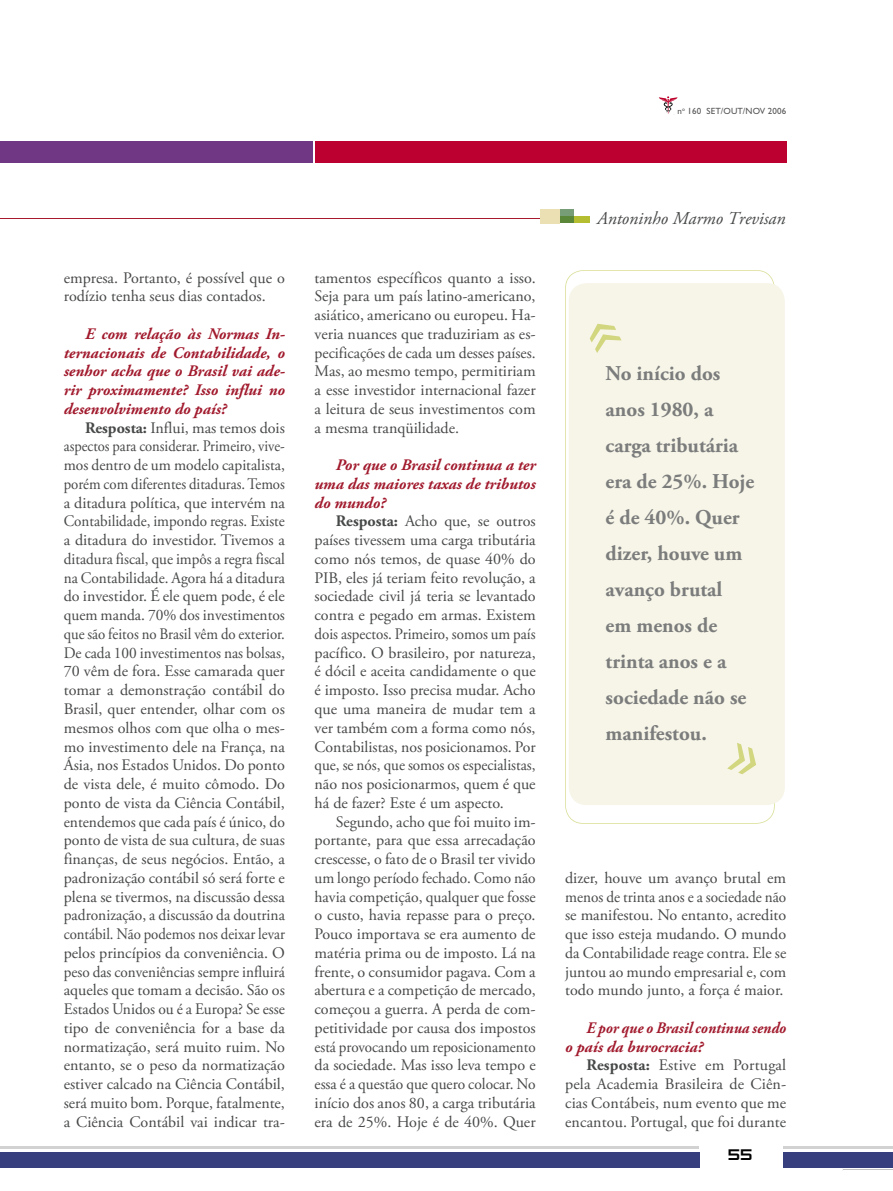
<style>
.page{position:relative;width:893px;height:1191px;background:#fff}
.page>*{position:absolute;margin:0;border:0;box-sizing:border-box;transform-origin:0 0}
.t1{font:700 21px/36px "Adobe Garamond Pro";color:#7b7c7c}
.t2{font:italic 18px "Adobe Garamond Pro";color:#474848}
.t3{font:18px "Zeroes";color:#000}
.t4{font:16.05px/18.8px "Adobe Garamond Pro";color:#474848;text-align:justify}
.t5{font:italic 700 16.05px/18.8px "Adobe Garamond Pro";color:#a11a2d;text-align:justify}
.t6{font:italic 700 16.05px/18.8px "Adobe Garamond Pro";color:#a11a2d;scale:.93 1}
.t7{font:9px "Gill Sans";letter-spacing:.01em;color:#565656}
.s1{font-weight:700}
</style>
<div class="page">
<hr style="left:843px;top:1169px;width:50px;height:1px;background:#c1c1c1">
<div style="left:0;top:1152px;width:700px;height:16px;background:#383f7e"></div>
<hr style="left:0;top:1146px;width:699px;height:3px;background:#d2d2d2">
<div style="left:783px;top:1151px;width:110px;height:16px;background:#383f7e"></div>
<hr style="left:783px;top:1146px;width:110px;height:2px;background:#d2d2d2">
<svg style="left:659px;top:96px;width:18px;height:18px"></svg>
<hr style="left:0;top:218px;width:565px;height:1px;background:#a9192d">
<div style="left:0;top:141px;width:313px;height:21px;background:#6f3784"></div>
<div style="left:315px;top:141px;width:471px;height:21px;background:#bc0030"></div>
<div style="left:540px;top:209px;width:20px;height:14px;background:#ebdfb4"></div>
<div style="left:560px;top:216px;width:30px;height:7px;background:#b4be30"></div>
<div style="left:560px;top:209px;width:14px;height:7px;background:#769d76"></div>
<div style="left:560px;top:216px;width:14px;height:7px;background:#5b8838"></div>
<svg style="left:565px;top:270px;width:210px;height:553px"></svg>
<div style="left:569px;top:283px;width:216px;height:522px;background:#f7f5e8;border-radius:18px"></div>
<svg style="left:590px;top:324px;width:32px;height:29px"></svg>
<svg style="left:727px;top:743px;width:29px;height:31px"></svg>
<p class="t7" style="left:677px;top:105px;width:110px">n<sup>o</sup> 160 SET/OUT/NOV 2006</p>
<p class="t4" style="left:64px;top:269px;width:223px">empresa. Portanto, é possível que o rodízio tenha seus dias contados.</p>
<p class="t5" style="left:64px;top:325px;width:223px;text-indent:21px">E com relação às Normas In&shy;ternacionais de Contabilidade, o senhor acha que o Brasil vai ade&shy;rir proximamente? Isso influi no desenvolvimento do país?</p>
<p class="t4" style="left:64px;top:419px;width:223px;text-indent:21px"><span class="s1">Resposta:</span> Influi, mas temos dois aspectos para considerar. Primeiro, vive&shy;mos dentro de um modelo capitalista, porém com diferentes ditaduras. Temos a ditadura política, que intervém na Contabilidade, impondo regras. Existe a ditadura do investidor. Tivemos a ditadura fiscal, que impôs a regra fiscal na Contabilidade. Agora há a ditadura do investidor. É ele quem pode, é ele quem manda. 70% dos investimentos que são feitos no Brasil vêm do exterior.<br>De cada 100 investimentos nas bolsas, 70 vêm de fora. Esse camarada quer tomar a demonstração contábil do Brasil, quer entender, olhar com os mesmos olhos com que olha o mes&shy;mo investimento dele na França, na Ásia, nos Estados Unidos. Do ponto de vista dele, é muito cômodo. Do ponto de vista da Ciência Contábil, entendemos que cada país é único, do ponto de vista de sua cultura, de suas finanças, de seus negócios. Então, a padronização contábil só será forte e plena se tivermos, na discussão dessa padronização, a discussão da doutrina contábil. Não podemos nos deixar levar pelos princípios da conveniência. O peso das conveniências sempre influirá aqueles que tomam a decisão. São os Estados Unidos ou é a Europa? Se esse tipo de conveniência for a base da normatização, será muito ruim. No entanto, se o peso da normatização estiver calcado na Ciência Contábil, será muito bom. Porque, fatalmente, a Ciência Contábil vai indicar tra-</p>
<p class="t4" style="left:315px;top:269px;width:223px">tamentos específicos quanto a isso.<br>Seja para um país latino-americano, asiático, americano ou europeu. Ha&shy;veria nuances que traduziriam as es&shy;pecificações de cada um desses países.<br>Mas, ao mesmo tempo, permitiriam a esse investidor internacional fazer a leitura de seus investimentos com a mesma tranqüilidade.</p>
<p class="t5" style="left:315px;top:456px;width:223px;text-indent:21px">Por que o Brasil continua a ter uma das maiores taxas de tributos do mundo?</p>
<p class="t4" style="left:315px;top:512px;width:223px;text-indent:21px"><span class="s1">Resposta:</span> Acho que, se outros países tivessem uma carga tributária como nós temos, de quase 40% do PIB, eles já teriam feito revolução, a sociedade civil já teria se levantado contra e pegado em armas. Existem dois aspectos. Primeiro, somos um país pacífico. O brasileiro, por natureza, é dócil e aceita candidamente o que é imposto. Isso precisa mudar. Acho que uma maneira de mudar tem a ver também com a forma como nós, Contabilistas, nos posicionamos. Por que, se nós, que somos os especialistas, não nos posicionarmos, quem é que há de fazer? Este é um aspecto.</p>
<p class="t4" style="left:315px;top:812px;width:223px;text-indent:21px">Segundo, acho que foi muito im&shy;portante, para que essa arrecadação crescesse, o fato de o Brasil ter vivido um longo período fechado. Como não havia competição, qualquer que fosse o custo, havia repasse para o preço.<br>Pouco importava se era aumento de matéria prima ou de imposto. Lá na frente, o consumidor pagava. Com a abertura e a competição de mercado, começou a guerra. A perda de com&shy;petitividade por causa dos impostos está provocando um reposicionamento da sociedade. Mas isso leva tempo e essa é a questão que quero colocar. No início dos anos 80, a carga tributária era de 25%. Hoje é de 40%. Quer</p>
<p class="t2" style="left:597px;top:208px;width:190px">Antoninho Marmo Trevisan</p>
<h1 class="t1" style="left:606px;top:355px;width:150px">No início dos anos 1980, a carga tributária era de 25%. Hoje é de 40%. Quer dizer, houve um avanço brutal<br>em menos de trinta anos e a sociedade não se manifestou.</h1>
<p class="t4" style="left:565px;top:869px;width:223px">dizer, houve um avanço brutal em menos de trinta anos e a sociedade não se manifestou. No entanto, acredito que isso esteja mudando. O mundo da Contabilidade reage contra. Ele se juntou ao mundo empresarial e, com todo mundo junto, a força é maior.</p>
<p class="t6" style="left:565px;top:1018px;width:239px;text-indent:21px">E por que o Brasil continua sendo o país da burocracia?</p>
<p class="t4" style="left:565px;top:1056px;width:223px;text-indent:21px"><span class="s1">Resposta:</span> Estive em Portugal pela Academia Brasileira de Ciên&shy;cias Contábeis, num evento que me encantou. Portugal, que foi durante</p>
<p class="t3" style="left:728px;top:1145px;width:27px">55</p>
</div>
